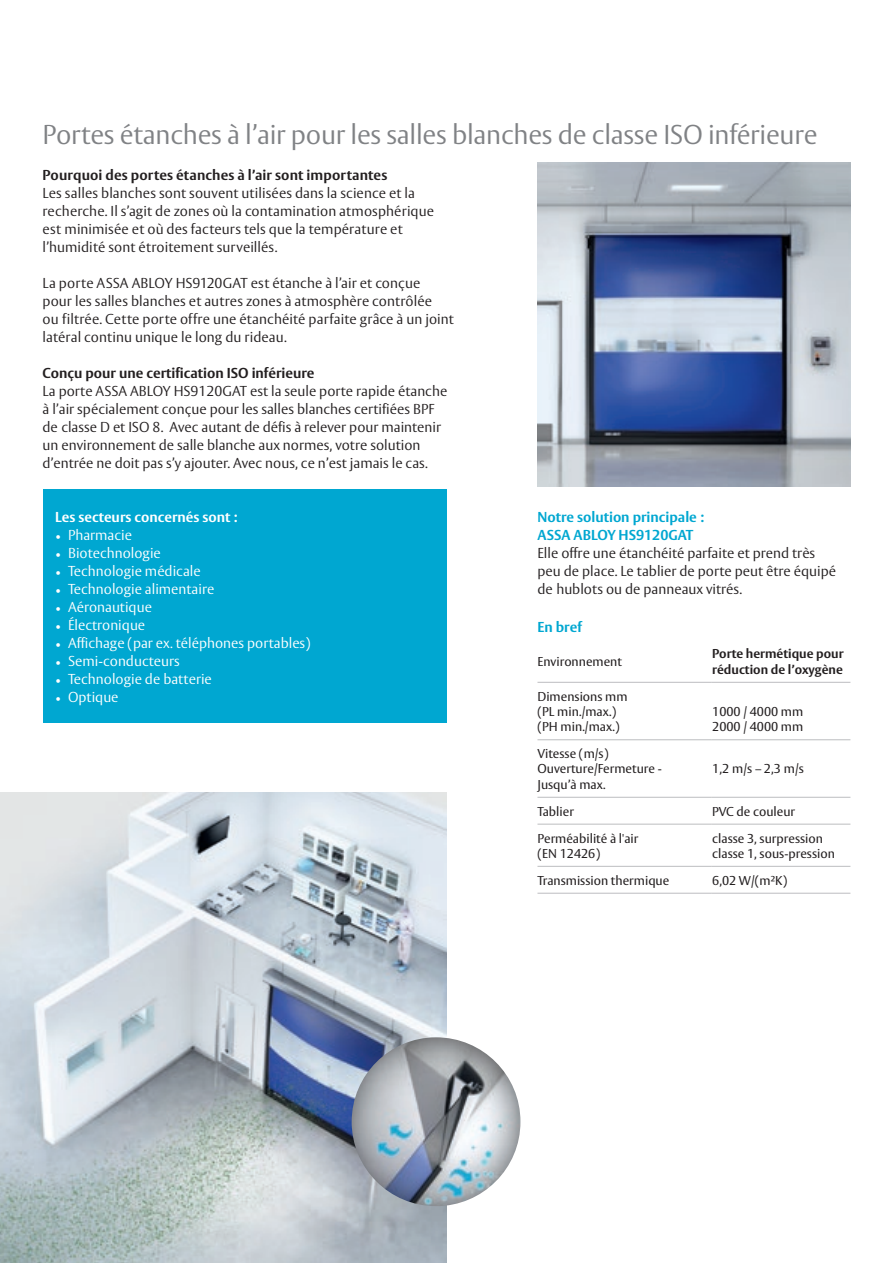
<style>
.page{position:relative;width:893px;height:1263px;background:#fff}
.page>*{position:absolute;margin:0;border:0;box-sizing:border-box;transform-origin:0 0}
.t1{font:300 27px "ASSA Vesta";letter-spacing:-.01em;color:#808285}
.t2{font:300 14.25px/18px "ASSA Vesta";color:#231f20}
.t3{font:300 14.25px "ASSA Vesta";color:#fff}
.t4{font:700 14.25px "ASSA Vesta";letter-spacing:.005em;color:#231f20}
.t5{font:700 14.25px/18px "ASSA Vesta";color:#00a7d1}
.t6{font:700 14.25px "ASSA Vesta";color:#fff}
.t7{font:12.75px/15.3px "ASSA Vesta";color:#231f20}
.t8{font:700 12.75px/15.3px "ASSA Vesta";color:#231f20}
.s1{font-size:12px}
</style>
<div class="page">
<img style="left:537px;top:162px;width:313px;height:324px">
<hr style="left:537px;top:682px;width:175px;height:1px;background:#bcbdc0">
<hr style="left:712px;top:682px;width:138px;height:1px;background:#bcbdc0">
<hr style="left:537px;top:739px;width:175px;height:1px;background:#bcbdc0">
<hr style="left:712px;top:739px;width:138px;height:1px;background:#bcbdc0">
<hr style="left:537px;top:797px;width:175px;height:1px;background:#bcbdc0">
<hr style="left:712px;top:797px;width:138px;height:1px;background:#bcbdc0">
<hr style="left:537px;top:824px;width:175px;height:1px;background:#bcbdc0">
<hr style="left:712px;top:824px;width:138px;height:1px;background:#bcbdc0">
<hr style="left:537px;top:866px;width:175px;height:1px;background:#bcbdc0">
<hr style="left:712px;top:866px;width:138px;height:1px;background:#bcbdc0">
<hr style="left:537px;top:893px;width:175px;height:1px;background:#bcbdc0">
<hr style="left:712px;top:893px;width:138px;height:1px;background:#bcbdc0">
<img style="left:0;top:792px;width:446px;height:471px">
<img style="left:352px;top:1037px;width:168px;height:169px;border-radius:84px">
<div style="left:43px;top:489px;width:403px;height:233px;background:#00a7d1"></div>
<h1 class="t1" style="left:43px;top:118px;width:776px">Portes étanches à l’air pour les salles blanches de classe ISO inférieure</h1>
<p class="t4" style="left:43px;top:166px;width:346px">Pourquoi des portes étanches à l’air sont importantes</p>
<p class="t2" style="left:43px;top:185px;width:393px">Les salles blanches sont souvent utilisées dans la science et la recherche. Il s’agit de zones où la contamination atmosphérique est minimisée et où des facteurs tels que la température et l’humidité sont étroitement surveillés.</p>
<p class="t2" style="left:43px;top:275px;width:413px">La porte ASSA ABLOY HS9120GAT est étanche à l’air et conçue<br>pour les salles blanches et autres zones à atmosphère contrôlée<br>ou filtrée. Cette porte offre une étanchéité parfaite grâce à un joint latéral continu unique le long du rideau.</p>
<p class="t4" style="left:43px;top:364px;width:274px">Conçu pour une certification ISO inférieure</p>
<p class="t2" style="left:43px;top:383px;width:406px">La porte ASSA ABLOY HS9120GAT est la seule porte rapide étanche à l’air spécialement conçue pour les salles blanches certifiées BPF de classe D et ISO 8. Avec autant de défis à relever pour maintenir un environnement de salle blanche aux normes, votre solution d’entrée ne doit pas s’y ajouter. Avec nous, ce n’est jamais le cas.</p>
<p class="t6" style="left:55px;top:508px;width:184px">Les secteurs concernés sont :</p>
<p class="t3" style="left:55px;top:526px;width:78px"><span class="s1">•</span> Pharmacie</p>
<p class="t3" style="left:55px;top:544px;width:107px"><span class="s1">•</span> Biotechnologie</p>
<p class="t3" style="left:55px;top:562px;width:147px"><span class="s1">•</span> Technologie médicale</p>
<p class="t3" style="left:55px;top:580px;width:161px"><span class="s1">•</span> Technologie alimentaire</p>
<p class="t3" style="left:55px;top:598px;width:98px"><span class="s1">•</span> Aéronautique</p>
<p class="t3" style="left:55px;top:616px;width:91px"><span class="s1">•</span> Électronique</p>
<p class="t3" style="left:55px;top:634px;width:257px"><span class="s1">•</span> Affichage (par ex. téléphones portables)</p>
<p class="t3" style="left:55px;top:652px;width:126px"><span class="s1">•</span> Semi-conducteurs</p>
<p class="t3" style="left:55px;top:670px;width:158px"><span class="s1">•</span> Technologie de batterie</p>
<p class="t3" style="left:55px;top:688px;width:65px"><span class="s1">•</span> Optique</p>
<p class="t5" style="left:537px;top:509px;width:168px">Notre solution principale :<br>ASSA ABLOY HS9120GAT</p>
<p class="t2" style="left:537px;top:545px;width:300px">Elle offre une étanchéité parfaite et prend très peu de place. Le tablier de porte peut être équipé de hublots ou de panneaux vitrés.</p>
<p class="t5" style="left:537px;top:618px;width:46px">En bref</p>
<p class="t7" style="left:537px;top:655px;width:86px">Environnement</p>
<p class="t8" style="left:712px;top:647px;width:133px">Porte hermétique pour réduction de l’oxygène</p>
<p class="t7" style="left:537px;top:689px;width:92px">Dimensions mm (PL min./max.) (PH min./max.)</p>
<p class="t7" style="left:712px;top:704px;width:93px">1000 / 4000 mm<br>2000 / 4000 mm</p>
<p class="t7" style="left:537px;top:747px;width:126px">Vitesse (m/s)<br>Ouverture/Fermeture -<br>Jusqu’à max.</p>
<p class="t7" style="left:712px;top:762px;width:93px">1,2 m/s – 2,3 m/s</p>
<p class="t7" style="left:537px;top:804px;width:38px">Tablier</p>
<p class="t7" style="left:712px;top:804px;width:84px">PVC de couleur</p>
<p class="t7" style="left:537px;top:831px;width:102px">Perméabilité à l'air (EN 12426)</p>
<p class="t7" style="left:712px;top:831px;width:124px">classe 3, surpression classe 1, sous-pression</p>
<p class="t7" style="left:537px;top:873px;width:133px">Transmission thermique</p>
<p class="t7" style="left:712px;top:873px;width:77px">6,02 W/(m²K)</p>
</div>
